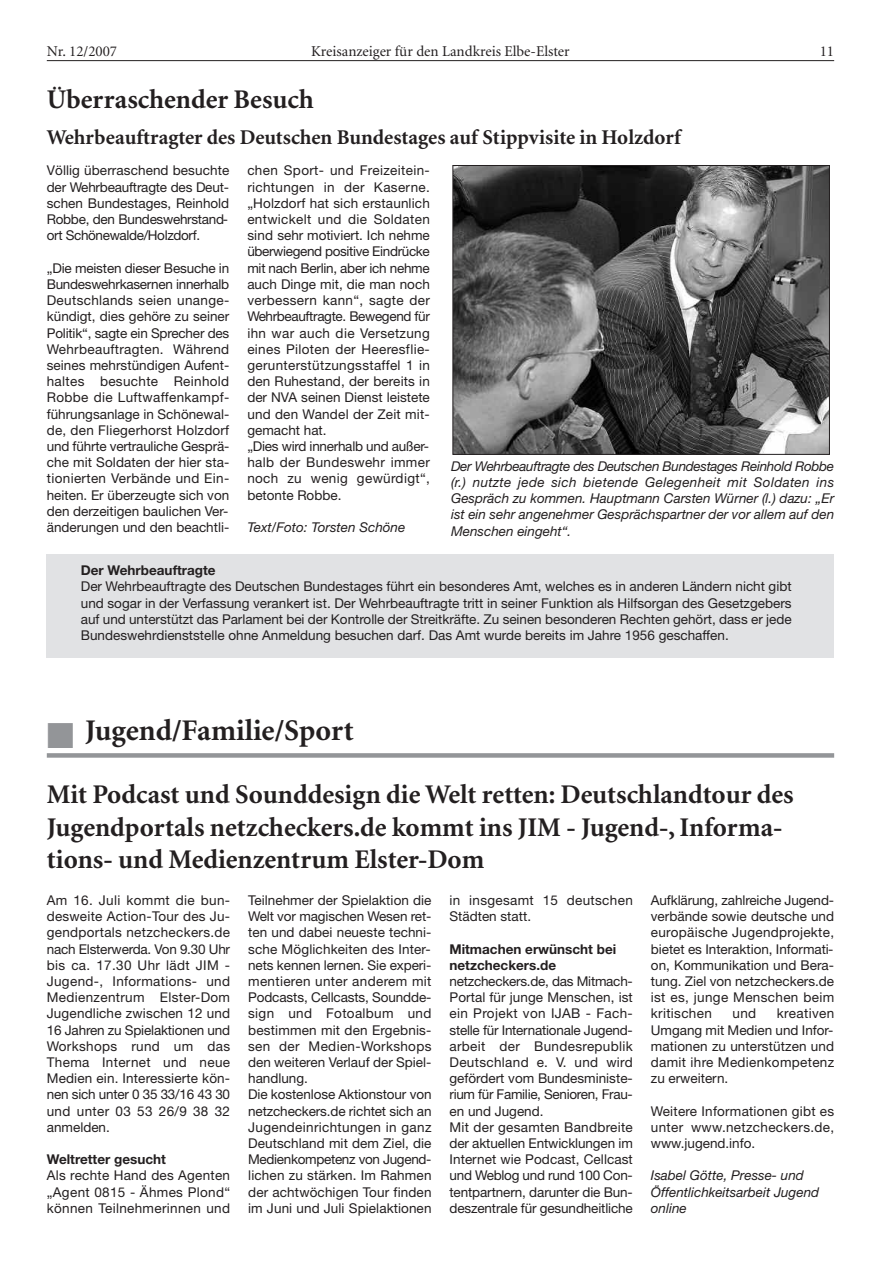
<style>
.page{position:relative;width:881px;height:1263px;background:#fff}
.page>*{position:absolute;margin:0;border:0;box-sizing:border-box;transform-origin:0 0}
.t1{font:700 30px "Minion";color:#231f20}
.t2{font:700 27px/32.4px "Minion";color:#231f20}
.t3{font:700 21px "Minion";color:#231f20}
.t4{font:15px "Minion";color:#231f20}
.t5{font:13.5px/16.2px "Helvetica Neue LT";letter-spacing:.005em;color:#231f20;text-align:justify}
.t6{font:italic 13.5px/16.2px "Helvetica Neue LT";color:#231f20;text-align:justify}
.t7{font:700 13.5px/16.2px "Helvetica Neue LT";color:#231f20}
.t8{font:13.5px/16.2px "Helvetica Neue LT";letter-spacing:.025em;color:#231f20}
.s1{color:#939598}
</style>
<div class="page">
<div style="left:47px;top:555px;width:786px;height:103px;background:#e1e2e4"></div>
<hr style="left:47px;top:60px;width:786px;height:1px;background:#231f20">
<img style="left:454px;top:167px;width:373px;height:286px">
<div style="left:452px;top:165px;width:377px;height:290px;border:1px solid #231f20"></div>
<div style="left:47px;top:753px;width:786px;height:5px;background:#939598"></div>
<p class="t4" style="left:47px;top:46px;width:72px">Nr. 12/2007</p>
<p class="t4" style="left:311px;top:45px;width:260px">Kreisanzeiger für den Landkreis Elbe-Elster</p>
<p class="t4" style="left:819px;top:46px;width:16px">11</p>
<h2 class="t2" style="left:47px;top:85px;width:268px">Überraschender Besuch</h2>
<h3 class="t3" style="left:47px;top:129px;width:635px">Wehrbeauftragter des Deutschen Bundestages auf Stippvisite in Holzdorf</h3>
<p class="t5" style="left:47px;top:164px;width:184px">Völlig überraschend besuchte der Wehrbeauftragte des Deut&shy;schen Bundestages, Reinhold Robbe, den Bundeswehrstand&shy;ort Schönewalde/Holzdorf.</p>
<p class="t5" style="left:47px;top:261px;width:184px">„Die meisten dieser Besuche in Bundeswehrkasernen innerhalb Deutschlands seien unange&shy;kündigt, dies gehöre zu seiner Politik“, sagte ein Sprecher des Wehrbeauftragten. Während seines mehrstündigen Aufent&shy;haltes besuchte Reinhold Robbe die Luftwaffenkampf&shy;führungsanlage in Schönewal&shy;de, den Fliegerhorst Holzdorf und führte vertrauliche Gesprä&shy;che mit Soldaten der hier sta&shy;tionierten Verbände und Ein&shy;heiten. Er überzeugte sich von den derzeitigen baulichen Ver&shy;änderungen und den beachtli-</p>
<p class="t5" style="left:247px;top:164px;width:184px;text-align:left">chen Sport- und Freizeitein&shy;richtungen in der Kaserne. „Holzdorf hat sich erstaunlich entwickelt und die Soldaten sind sehr motiviert. Ich nehme überwiegend positive Eindrücke mit nach Berlin, aber ich nehme auch Dinge mit, die man noch verbessern kann“, sagte der<br>Wehrbeauftragte. Bewegend für ihn war auch die Versetzung eines Piloten der Heeresflie&shy;gerunterstützungsstaffel 1 in den Ruhestand, der bereits in der NVA seinen Dienst leistete und den Wandel der Zeit mit&shy;gemacht hat.<br>„Dies wird innerhalb und außer&shy;halb der Bundeswehr immer noch zu wenig gewürdigt“, betonte Robbe.</p>
<p class="t6" style="left:247px;top:520px;width:159px">Text/Foto: Torsten Schöne</p>
<p class="t6" style="left:451px;top:459px;width:384px">Der Wehrbeauftragte des Deutschen Bundestages Reinhold Robbe (r.) nutzte jede sich bietende Gelegenheit mit Soldaten ins Gespräch zu kommen. Hauptmann Carsten Würner (l.) dazu: „Er ist ein sehr angenehmer Gesprächspartner der vor allem auf den Menschen eingeht“.</p>
<p class="t7" style="left:81px;top:563px;width:136px">Der Wehrbeauftragte</p>
<p class="t5" style="left:81px;top:580px;width:712px">Der Wehrbeauftragte des Deutschen Bundestages führt ein besonderes Amt, welches es in anderen Ländern nicht gibt und sogar in der Verfassung verankert ist. Der Wehrbeauftragte tritt in seiner Funktion als Hilfsorgan des Gesetzgebers auf und unterstützt das Parlament bei der Kontrolle der Streitkräfte. Zu seinen besonderen Rechten gehört, dass er jede Bundeswehrdienststelle ohne Anmeldung besuchen darf. Das Amt wurde bereits im Jahre 1956 geschaffen.</p>
<h1 class="t1" style="left:47px;top:719px;width:308px"><span class="s1">■</span> Jugend/Familie/Sport</h1>
<h2 class="t2" style="left:47px;top:780px;width:748px">Mit Podcast und Sounddesign die Welt retten: Deutschlandtour des<br>Jugendportals netzcheckers.de kommt ins JIM - Jugend-, Informa&shy;tions- und Medienzentrum Elster-Dom</h2>
<p class="t5" style="left:47px;top:893px;width:185px">Am 16. Juli kommt die bun&shy;desweite Action-Tour des Ju&shy;gendportals netzcheckers.de nach Elsterwerda. Von 9.30 Uhr bis ca. 17.30 Uhr lädt JIM - Jugend-, Informations- und Medienzentrum Elster-Dom Jugendliche zwischen 12 und 16 Jahren zu Spielaktionen und Workshops rund um das Thema Internet und neue Medien ein. Interessierte kön&shy;nen sich unter 0 35 33/16 43 30 und unter 03 53 26/9 38 32 anmelden.</p>
<p class="t7" style="left:47px;top:1152px;width:120px">Weltretter gesucht</p>
<p class="t5" style="left:47px;top:1169px;width:185px">Als rechte Hand des Agenten „Agent 0815 - Ähmes Plond“ können Teilnehmerinnen und</p>
<p class="t5" style="left:248px;top:893px;width:185px;text-align:left">Teilnehmer der Spielaktion die<br>Welt vor magischen Wesen ret&shy;ten und dabei neueste techni&shy;sche Möglichkeiten des Inter&shy;nets kennen lernen. Sie experi&shy;mentieren unter anderem mit<br>Podcasts, Cellcasts, Soundde&shy;sign und Fotoalbum und bestimmen mit den Ergebnis&shy;sen der Medien-Workshops den weiteren Verlauf der Spiel&shy;handlung.<br>Die kostenlose Aktionstour von netzcheckers.de richtet sich an<br>Jugendeinrichtungen in ganz<br>Deutschland mit dem Ziel, die<br>Medienkompetenz von Jugend&shy;lichen zu stärken. Im Rahmen der achtwöchigen Tour finden im Juni und Juli Spielaktionen</p>
<p class="t8" style="left:449px;top:893px;width:185px">in insgesamt 15 deutschen<br>Städten statt.</p>
<p class="t5" style="left:650px;top:893px;width:185px">Aufklärung, zahlreiche Jugend&shy;verbände sowie deutsche und europäische Jugendprojekte, bietet es Interaktion, Informati&shy;on, Kommunikation und Bera&shy;tung. Ziel von netzcheckers.de ist es, junge Menschen beim kritischen</p>
<p class="t7" style="left:449px;top:942px;width:168px">Mitmachen erwünscht bei netzcheckers.de</p>
<p class="t5" style="left:449px;top:974px;width:185px;text-align:left">netzcheckers.de, das Mitmach-<br>Portal für junge Menschen, ist ein Projekt von IJAB - Fach&shy;stelle für Internationale Jugend&shy;arbeit der Bundesrepublik<br>Deutschland e. V. und wird gefördert vom Bundesministe&shy;rium für Familie, Senioren, Frau&shy;en und Jugend.<br>Mit der gesamten Bandbreite der aktuellen Entwicklungen im<br>Internet wie Podcast, Cellcast und Weblog und rund 100 Con&shy;tentpartnern, darunter die Bun&shy;deszentrale für gesundheitliche</p>
<p class="t5" style="left:650px;top:1007px;width:185px;text-indent:126px">kreativen Umgang mit Medien und Infor&shy;mationen zu unterstützen und damit ihre Medienkompetenz zu erweitern.</p>
<p class="t5" style="left:650px;top:1104px;width:185px">Weitere Informationen gibt es unter www.netzcheckers.de, www.jugend.info.</p>
<p class="t6" style="left:650px;top:1169px;width:170px;text-align:left">Isabel Götte, Presse- und<br>Öffentlichkeitsarbeit Jugend online</p>
<p class="t5" style="left:732px;top:1007px;width:25px">und</p>
</div>
